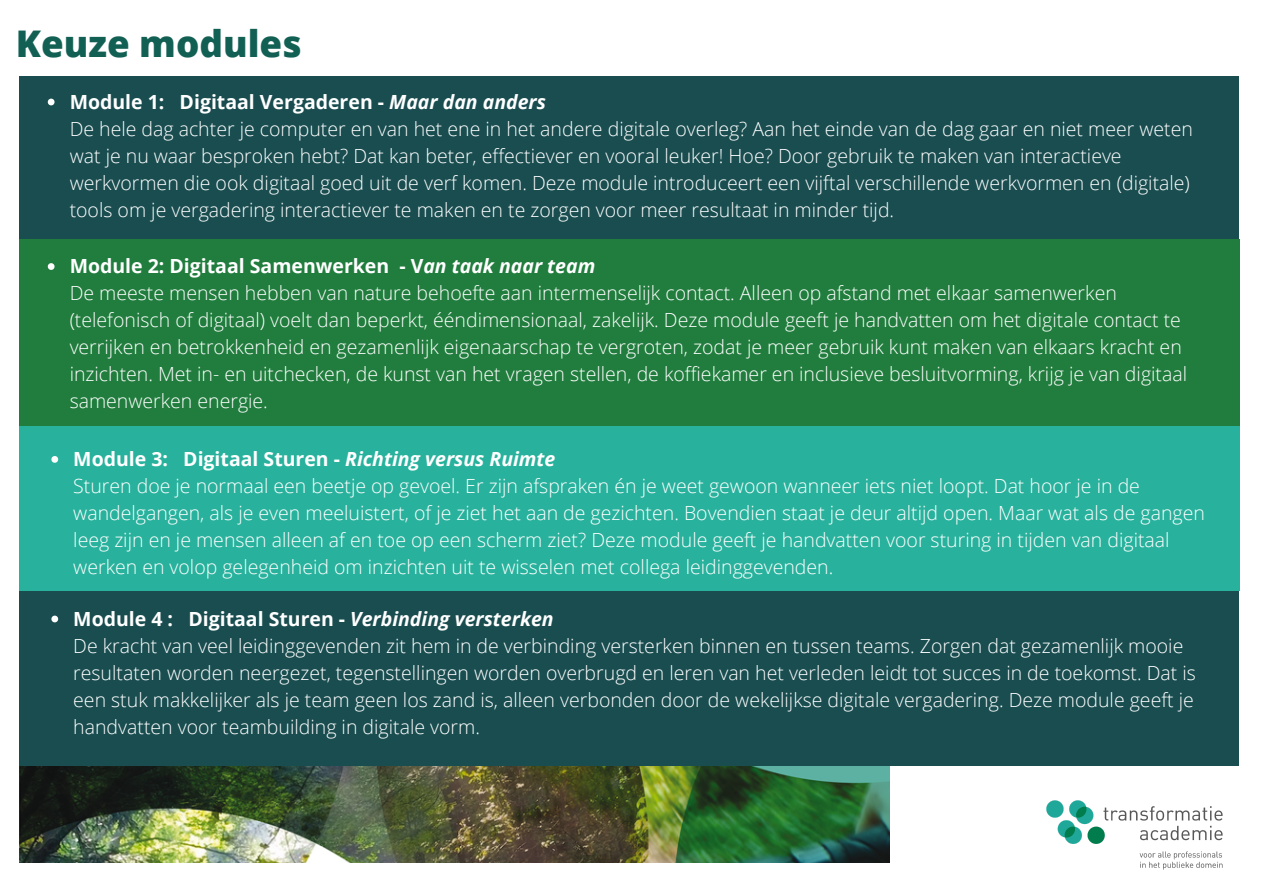
<style>
.page{position:relative;width:1263px;height:894px;background:#fff}
.page>*{position:absolute;margin:0;border:0;box-sizing:border-box;transform-origin:0 0}
.t1{font:800 36.75px "Open Sans";color:#126054}
.t2{font:300 19.5px/27px "Open Sans";color:#fff}
.t3{font:700 19.5px "Open Sans";color:#fff}
.s1{font-style:italic}
</style>
<div class="page">
<img style="left:19px;top:765px;width:871px;height:97px">
<div style="left:19px;top:76px;width:1219px;height:689px;background:#194d50"></div>
<svg style="left:48px;top:99px;width:7px;height:6px"></svg>
<img style="left:1046px;top:800px;width:177px;height:70px">
<div style="left:19px;top:239px;width:1220px;height:188px;background:#207d3d"></div>
<svg style="left:48px;top:263px;width:7px;height:7px"></svg>
<div style="left:19px;top:427px;width:1220px;height:164px;background:#28b29d"></div>
<svg style="left:51px;top:456px;width:7px;height:6px"></svg>
<svg style="left:51px;top:615px;width:7px;height:7px"></svg>
<p class="t1" style="left:16px;top:18px;width:287px">Keuze modules</p>
<p class="t3" style="left:70px;top:88px;width:478px">Module 1: Digitaal Vergaderen - <span class="s1">Maar dan anders</span></p>
<p class="t2" style="left:70px;top:115px;width:1125px">De hele dag achter je computer en van het ene in het andere digitale overleg? Aan het einde van de dag gaar en niet meer weten wat je nu waar besproken hebt? Dat kan beter, effectiever en vooral leuker! Hoe? Door gebruik te maken van interactieve werkvormen die ook digitaal goed uit de verf komen. Deze module introduceert een vijftal verschillende werkvormen en (digitale) tools om je vergadering interactiever te maken en te zorgen voor meer resultaat in minder tijd.</p>
<p class="t3" style="left:70px;top:252px;width:527px">Module 2: Digitaal Samenwerken - V<span class="s1">an taak naar team</span></p>
<p class="t2" style="left:70px;top:279px;width:1119px">De meeste mensen hebben van nature behoefte aan intermenselijk contact. Alleen op afstand met elkaar samenwerken (telefonisch of digitaal) voelt dan beperkt, ééndimensionaal, zakelijk. Deze module geeft je handvatten om het digitale contact te verrijken en betrokkenheid en gezamenlijk eigenaarschap te vergroten, zodat je meer gebruik kunt maken van elkaars kracht en inzichten. Met in- en uitchecken, de kunst van het vragen stellen, de koffiekamer en inclusieve besluitvorming, krijg je van digitaal samenwerken energie.</p>
<p class="t3" style="left:73px;top:445px;width:484px">Module 3: Digitaal Sturen - <span class="s1">Richting versus Ruimte</span></p>
<p class="t2" style="left:73px;top:472px;width:1133px">Sturen doe je normaal een beetje op gevoel. Er zijn afspraken én je weet gewoon wanneer iets niet loopt. Dat hoor je in de wandelgangen, als je even meeluistert, of je ziet het aan de gezichten. Bovendien staat je deur altijd open. Maar wat als de gangen leeg zijn en je mensen alleen af en toe op een scherm ziet? Deze module geeft je handvatten voor sturing in tijden van digitaal werken en volop gelegenheid om inzichten uit te wisselen met collega leidinggevenden.</p>
<p class="t3" style="left:73px;top:604px;width:482px">Module 4 : Digitaal Sturen - <span class="s1">Verbinding versterken</span></p>
<p class="t2" style="left:73px;top:631px;width:1124px">De kracht van veel leidinggevenden zit hem in de verbinding versterken binnen en tussen teams. Zorgen dat gezamenlijk mooie resultaten worden neergezet, tegenstellingen worden overbrugd en leren van het verleden leidt tot succes in de toekomst. Dat is een stuk makkelijker als je team geen los zand is, alleen verbonden door de wekelijkse digitale vergadering. Deze module geeft je handvatten voor teambuilding in digitale vorm.</p>
</div>
